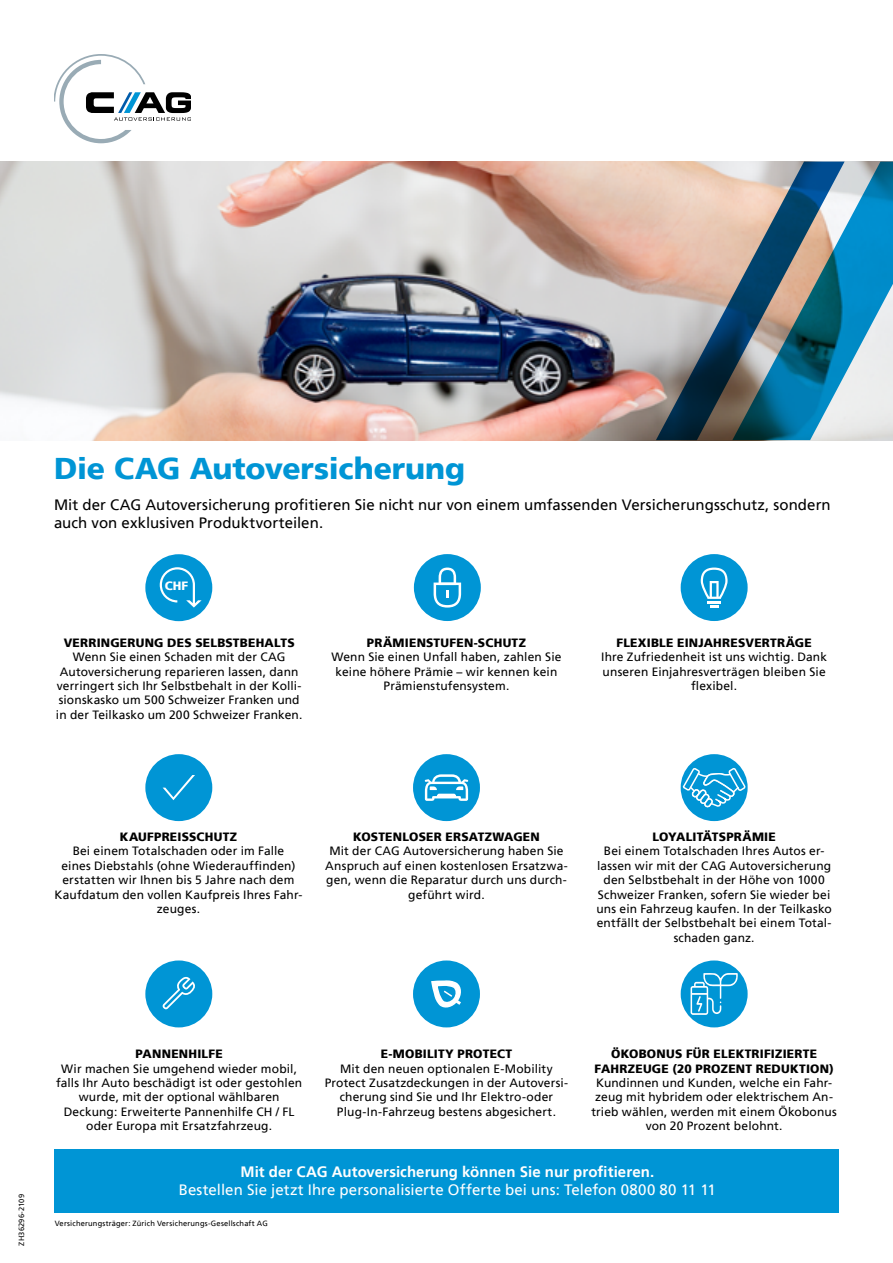
<style>
.page{position:relative;width:893px;height:1263px;background:#fff}
.page>*{position:absolute;margin:0;border:0;box-sizing:border-box;transform-origin:0 0}
.t1{font:900 30px "Frutiger";letter-spacing:-.005em;color:#0095d5}
.t2{font:15px/18px "Frutiger";letter-spacing:.005em;color:#000}
.t3{font:15px "Frutiger";letter-spacing:.005em;color:#fff}
.t4{font:700 15px "Frutiger";letter-spacing:.005em;color:#fff}
.t5{font:12px/14.4px "Frutiger";letter-spacing:.01em;color:#000;text-align:center}
.t6{font:900 12px "Frutiger";letter-spacing:.02em;color:#000}
.t7{font:900 12px "Frutiger";color:#fff}
.t8{font:7.5px "Frutiger";letter-spacing:.02em;color:#000}
</style>
<div class="page">
<div style="left:55px;top:1150px;width:784px;height:63px;background:#0095d5"></div>
<div style="left:413px;top:754px;width:67px;height:67px;background:#0095d5;border-radius:50%"></div>
<svg style="left:425px;top:774px;width:43px;height:27px"></svg>
<div style="left:145px;top:754px;width:67px;height:67px;background:#0095d5;border-radius:50%"></div>
<svg style="left:163px;top:775px;width:32px;height:25px"></svg>
<div style="left:681px;top:754px;width:67px;height:67px;background:#0095d5;border-radius:50%"></div>
<svg style="left:683px;top:767px;width:63px;height:42px"></svg>
<div style="left:414px;top:554px;width:67px;height:67px;background:#0095d5;border-radius:50%"></div>
<svg style="left:434px;top:567px;width:27px;height:40px"></svg>
<div style="left:681px;top:554px;width:67px;height:67px;background:#0095d5;border-radius:50%"></div>
<svg style="left:701px;top:567px;width:27px;height:41px"></svg>
<div style="left:145px;top:960px;width:67px;height:67px;background:#0095d5;border-radius:50%"></div>
<svg style="left:162px;top:977px;width:33px;height:32px"></svg>
<div style="left:413px;top:960px;width:67px;height:67px;background:#0095d5;border-radius:50%"></div>
<svg style="left:431px;top:980px;width:30px;height:28px"></svg>
<svg style="left:54px;top:54px;width:137px;height:89px"></svg>
<img style="left:0;top:162px;width:656px;height:278px">
<svg style="left:656px;top:162px;width:76px;height:278px;background:#a59994"></svg>
<svg style="left:732px;top:162px;width:161px;height:278px;background:#6292a6"></svg>
<div style="left:681px;top:960px;width:67px;height:67px;background:#0095d5;border-radius:50%"></div>
<svg style="left:691px;top:973px;width:47px;height:42px"></svg>
<div style="left:145px;top:554px;width:67px;height:67px;background:#0095d5;border-radius:50%"></div>
<svg style="left:160px;top:567px;width:42px;height:40px"></svg>
<p class="t1" style="left:54px;top:450px;width:413px">Die CAG Autoversicherung</p>
<p class="t2" style="left:54px;top:495px;width:778px">Mit der CAG Autoversicherung profitieren Sie nicht nur von einem umfassenden Versicherungsschutz, sondern auch von exklusiven Produktvorteilen.</p>
<p class="t7" style="left:165px;top:578px;width:25px">CHF</p>
<p class="t6" style="left:64px;top:635px;width:232px">VERRINGERUNG DES SELBSTBEHALTS</p>
<p class="t5" style="left:56px;top:650px;width:248px">Wenn Sie einen Schaden mit der CAG Autoversicherung reparieren lassen, dann verringert sich Ihr Selbstbehalt in der Kolli&shy;sionskasko um 500 Schweizer Franken und in der Teilkasko um 200 Schweizer Franken.</p>
<p class="t6" style="left:367px;top:635px;width:161px">PRÄMIENSTUFEN-SCHUTZ</p>
<p class="t5" style="left:331px;top:650px;width:232px">Wenn Sie einen Unfall haben, zahlen Sie keine höhere Prämie – wir kennen kein<br>Prämienstufensystem.</p>
<p class="t6" style="left:616px;top:635px;width:197px">FLEXIBLE EINJAHRESVERTRÄGE</p>
<p class="t5" style="left:601px;top:650px;width:227px">Ihre Zufriedenheit ist uns wichtig. Dank unseren Einjahresverträgen bleiben Sie flexibel.</p>
<p class="t6" style="left:120px;top:829px;width:119px">KAUFPREISSCHUTZ</p>
<p class="t5" style="left:55px;top:844px;width:249px">Bei einem Totalschaden oder im Falle<br>eines Diebstahls (ohne Wiederauffinden) erstatten wir Ihnen bis 5 Jahre nach dem Kaufdatum den vollen Kaufpreis Ihres Fahr&shy;zeuges.</p>
<p class="t6" style="left:353px;top:829px;width:188px">KOSTENLOSER ERSATZWAGEN</p>
<p class="t5" style="left:325px;top:844px;width:244px">Mit der CAG Autoversicherung haben Sie Anspruch auf einen kostenlosen Ersatzwa&shy;gen, wenn die Reparatur durch uns durch&shy;geführt wird.</p>
<p class="t6" style="left:652px;top:829px;width:125px">LOYALITÄTSPRÄMIE</p>
<p class="t5" style="left:596px;top:844px;width:237px">Bei einem Totalschaden Ihres Autos er&shy;lassen wir mit der CAG Autoversicherung den Selbstbehalt in der Höhe von 1000<br>Schweizer Franken, sofern Sie wieder bei uns ein Fahrzeug kaufen. In der Teilkasko entfällt der Selbstbehalt bei einem Total&shy;schaden ganz.</p>
<p class="t8" style="left:17px;top:1245px;width:53px;rotate:-90deg">ZH36296-2109</p>
<p class="t6" style="left:136px;top:1047px;width:89px">PANNENHILFE</p>
<p class="t5" style="left:56px;top:1061px;width:248px">Wir machen Sie umgehend wieder mobil, falls Ihr Auto beschädigt ist oder gestohlen wurde, mit der optional wählbaren Deckung: Erweiterte Pannenhilfe CH / FL oder Europa mit Ersatzfahrzeug.</p>
<p class="t6" style="left:381px;top:1047px;width:133px">E-MOBILITY PROTECT</p>
<p class="t5" style="left:325px;top:1061px;width:245px">Mit den neuen optionalen E-Mobility Protect Zusatzdeckungen in der Autoversi&shy;cherung sind Sie und Ihr Elektro-oder Plug-In-Fahrzeug bestens abgesichert.</p>
<p class="t6" style="left:611px;top:1047px;width:207px">ÖKOBONUS FÜR ELEKTRIFIZIERTE</p>
<p class="t6" style="left:594px;top:1061px;width:241px">FAHRZEUGE (20 PROZENT REDUKTION)</p>
<p class="t5" style="left:591px;top:1076px;width:247px">Kundinnen und Kunden, welche ein Fahr&shy;zeug mit hybridem oder elektrischem An&shy;trieb wählen, werden mit einem Ökobonus von 20 Prozent belohnt.</p>
<p class="t4" style="left:240px;top:1163px;width:415px">Mit der CAG Autoversicherung können Sie nur profitieren.</p>
<p class="t3" style="left:179px;top:1181px;width:538px">Bestellen Sie jetzt Ihre personalisierte Offerte bei uns: Telefon 0800 80 11 11</p>
<p class="t8" style="left:55px;top:1219px;width:215px">Versicherungsträger: Zürich Versicherungs-Gesellschaft AG</p>
</div>
